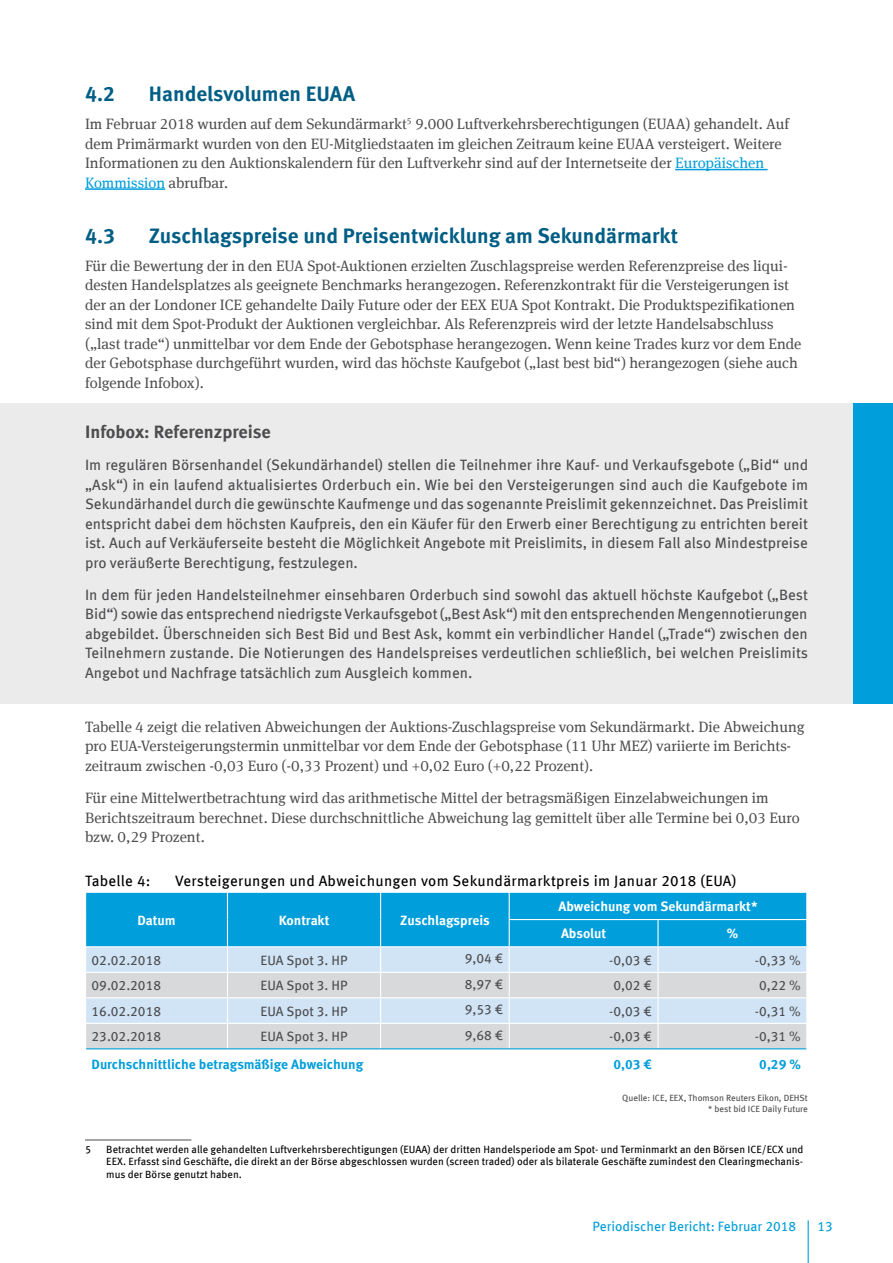
<style>
.page{position:relative;width:893px;height:1263px;background:#fff}
.page>*{position:absolute;margin:0;border:0;box-sizing:border-box;transform-origin:0 0}
.t1{font:700 21px "Meta Offc";color:#005e85}
.Box_Überschrift{font:700 18px "Meta Offc";color:#4d4d4f}
.Fließtext{font:15px/19.5px "Meta Serif Offc";color:#4d4d4f}
.Box_Fließtext{font:15px/19.5px "Meta Offc";color:#4d4d4f;text-align:justify}
.t2{font:15px "Meta Offc";letter-spacing:.02em;color:#000}
.Tabelle{font:13.5px "Meta Offc";color:#4d4d4f}
.Tabellenkopf{font:700 13.5px "Meta Offc";letter-spacing:-.005em;color:#fff}
.Tabelle-2{font:700 13.5px "Meta Offc";color:#009edb}
.t3{font:13.5px "Meta Offc";color:#009edb}
.Tabelle_fett_zentrie{font:700 13.5px "Meta Offc";color:#009edb}
.Fußnoten{font:10.5px/12.6px "Meta Offc";color:#000;text-align:justify}
.Bildzusatz{font:9px/10.8px "Meta Offc";color:#4d4d4f;text-align:right}
.s1{color:#009edb}
</style>
<div class="page">
<hr style="left:808px;top:1220px;width:1px;height:43px;background:#009edb">
<hr style="left:675px;top:169px;width:93px;height:1px;background:#009edb">
<hr style="left:85px;top:188px;width:80px;height:2px;background:#009edb">
<svg style="left:85px;top:892px;width:722px;height:158px;background:#8ecae4"></svg>
<hr style="left:86px;top:1048px;width:141px;height:1px;background:#009edb">
<hr style="left:227px;top:1048px;width:154px;height:1px;background:#009edb">
<hr style="left:381px;top:1048px;width:128px;height:1px;background:#009edb">
<hr style="left:509px;top:1048px;width:149px;height:1px;background:#009edb">
<hr style="left:658px;top:1048px;width:148px;height:1px;background:#009edb">
<hr style="left:85px;top:1140px;width:106px;height:1px;background:#4d4d4f">
<div style="left:0;top:403px;width:893px;height:300px;background:#ebebec"></div>
<div style="left:854px;top:403px;width:39px;height:300px;background:#009edb"></div>
<p class="t1" style="left:85px;top:81px;width:31px">4.2</p>
<p class="t1" style="left:149px;top:81px;width:208px">Handelsvolumen EUAA</p>
<p class="Fließtext" style="left:85px;top:114px;width:706px">Im Februar 2018 wurden auf dem Sekundärmarkt<sup>5</sup> 9.000 Luftverkehrsberechtigungen (EUAA) gehandelt. Auf dem Primärmarkt wurden von den EU-Mitgliedstaaten im gleichen Zeitraum keine EUAA versteigert. Weitere Informationen zu den Auktionskalendern für den Luftverkehr sind auf der Internetseite der <span class="s1">Europäischen Kommission</span> abrufbar.</p>
<p class="t1" style="left:85px;top:223px;width:31px">4.3</p>
<p class="t1" style="left:149px;top:223px;width:531px">Zuschlagspreise und Preisentwicklung am Sekundärmarkt</p>
<p class="Fließtext" style="left:85px;top:256px;width:718px">Für die Bewertung der in den EUA Spot-Auktionen erzielten Zuschlagspreise werden Referenzpreise des liqui&shy;desten Handelsplatzes als geeignete Benchmarks herangezogen. Referenzkontrakt für die Versteigerungen ist der an der Londoner ICE gehandelte Daily Future oder der EEX EUA Spot Kontrakt. Die Produktspezifikationen sind mit dem Spot-Produkt der Auktionen vergleichbar. Als Referenzpreis wird der letzte Handelsabschluss („last trade“) unmittelbar vor dem Ende der Gebotsphase herangezogen. Wenn keine Trades kurz vor dem Ende der Gebotsphase durchgeführt wurden, wird das höchste Kaufgebot („last best bid“) herangezogen (siehe auch folgende Infobox).</p>
<p class="Box_Überschrift" style="left:85px;top:421px;width:187px">Infobox: Referenzpreise</p>
<p class="Box_Fließtext" style="left:85px;top:456px;width:725px">Im regulären Börsenhandel (Sekundärhandel) stellen die Teilnehmer ihre Kauf- und Verkaufsgebote („Bid“ und „Ask“) in ein laufend aktualisiertes Orderbuch ein. Wie bei den Versteigerungen sind auch die Kaufgebote im Sekundärhandel durch die gewünschte Kaufmenge und das sogenannte Preislimit gekennzeichnet. Das Preislimit entspricht dabei dem höchsten Kaufpreis, den ein Käufer für den Erwerb einer Berechtigung zu entrichten bereit ist. Auch auf Verkäuferseite besteht die Möglichkeit Angebote mit Preislimits, in diesem Fall also Mindestpreise pro veräußerte Berechtigung, festzulegen.</p>
<p class="Box_Fließtext" style="left:85px;top:585px;width:725px">In dem für jeden Handelsteilnehmer einsehbaren Orderbuch sind sowohl das aktuell höchste Kaufgebot („Best Bid“) sowie das entsprechend niedrigste Verkaufsgebot („Best Ask“) mit den entsprechenden Mengennotierungen abgebildet. Überschneiden sich Best Bid und Best Ask, kommt ein verbindlicher Handel („Trade“) zwischen den Teilnehmern zustande. Die Notierungen des Handelspreises verdeutlichen schließlich, bei welchen Preislimits Angebot und Nachfrage tatsächlich zum Ausgleich kommen.</p>
<p class="Fließtext" style="left:85px;top:717px;width:721px">Tabelle 4 zeigt die relativen Abweichungen der Auktions-Zuschlagspreise vom Sekundärmarkt. Die Abweichung pro EUA-Versteigerungstermin unmittelbar vor dem Ende der Gebotsphase (11 Uhr MEZ) variierte im Berichts&shy;zeitraum zwischen -0,03 Euro (-0,33 Prozent) und +0,02 Euro (+0,22 Prozent).</p>
<p class="Fließtext" style="left:85px;top:788px;width:716px">Für eine Mittelwertbetrachtung wird das arithmetische Mittel der betragsmäßigen Einzelabweichungen im<br>Berichtszeitraum berechnet. Diese durchschnittliche Abweichung lag gemittelt über alle Termine bei 0,03 Euro bzw. 0,29 Prozent.</p>
<p class="t2" style="left:85px;top:872px;width:67px">Tabelle 4:</p>
<p class="t2" style="left:175px;top:872px;width:563px">Versteigerungen und Abweichungen vom Sekundärmarktpreis im Januar 2018 (EUA)</p>
<p class="Tabellenkopf" style="left:137px;top:912px;width:40px">Datum</p>
<p class="Tabellenkopf" style="left:279px;top:912px;width:52px">Kontrakt</p>
<p class="Tabellenkopf" style="left:400px;top:912px;width:91px">Zuschlagspreis</p>
<p class="Tabellenkopf" style="left:558px;top:898px;width:201px">Abweichung vom Sekundärmarkt*</p>
<p class="Tabellenkopf" style="left:561px;top:926px;width:47px">Absolut</p>
<p class="Tabellenkopf" style="left:727px;top:926px;width:13px">%</p>
<p class="Tabelle" style="left:92px;top:952px;width:71px">02.02.2018</p>
<p class="Tabelle" style="left:261px;top:952px;width:88px">EUA Spot 3. HP</p>
<p class="Tabelle" style="left:465px;top:950px;width:40px">9,04 €</p>
<p class="Tabelle" style="left:609px;top:952px;width:44px">-0,03 €</p>
<p class="Tabelle" style="left:755px;top:952px;width:47px">-0,33 %</p>
<p class="Tabelle" style="left:92px;top:978px;width:71px">09.02.2018</p>
<p class="Tabelle" style="left:261px;top:978px;width:88px">EUA Spot 3. HP</p>
<p class="Tabelle" style="left:465px;top:976px;width:40px">8,97 €</p>
<p class="Tabelle" style="left:613px;top:978px;width:40px">0,02 €</p>
<p class="Tabelle" style="left:759px;top:978px;width:43px">0,22 %</p>
<p class="Tabelle" style="left:92px;top:1003px;width:71px">16.02.2018</p>
<p class="Tabelle" style="left:261px;top:1003px;width:88px">EUA Spot 3. HP</p>
<p class="Tabelle" style="left:465px;top:1001px;width:40px">9,53 €</p>
<p class="Tabelle" style="left:609px;top:1003px;width:44px">-0,03 €</p>
<p class="Tabelle" style="left:755px;top:1003px;width:47px">-0,31 %</p>
<p class="Tabelle" style="left:92px;top:1029px;width:71px">23.02.2018</p>
<p class="Tabelle" style="left:261px;top:1029px;width:88px">EUA Spot 3. HP</p>
<p class="Tabelle" style="left:465px;top:1027px;width:40px">9,68 €</p>
<p class="Tabelle" style="left:609px;top:1029px;width:44px">-0,03 €</p>
<p class="Tabelle" style="left:755px;top:1029px;width:47px">-0,31 %</p>
<p class="Tabelle-2" style="left:92px;top:1056px;width:273px">Durchschnittliche betragsmäßige Abweichung</p>
<p class="Tabelle_fett_zentrie" style="left:614px;top:1056px;width:40px">0,03 €</p>
<p class="Tabelle_fett_zentrie" style="left:759px;top:1056px;width:43px">0,29 %</p>
<p class="Bildzusatz" style="left:622px;top:1093px;width:187px">Quelle: ICE, EEX, Thomson Reuters Eikon, DEHSt * best bid ICE Daily Future</p>
<p class="Fußnoten" style="left:85px;top:1143px;width:7px">5</p>
<p class="Fußnoten" style="left:106px;top:1143px;width:699px">Betrachtet werden alle gehandelten Luftverkehrsberechtigungen (EUAA) der dritten Handelsperiode am Spot- und Terminmarkt an den Börsen ICE/ECX und EEX. Erfasst sind Geschäfte, die direkt an der Börse abgeschlossen wurden (screen traded) oder als bilaterale Geschäfte zumindest den Clearingmechanis&shy;mus der Börse genutzt haben.</p>
<p class="t3" style="left:592px;top:1218px;width:205px">Periodischer Bericht: Februar 2018</p>
<p class="t3" style="left:817px;top:1218px;width:17px">13</p>
</div>
